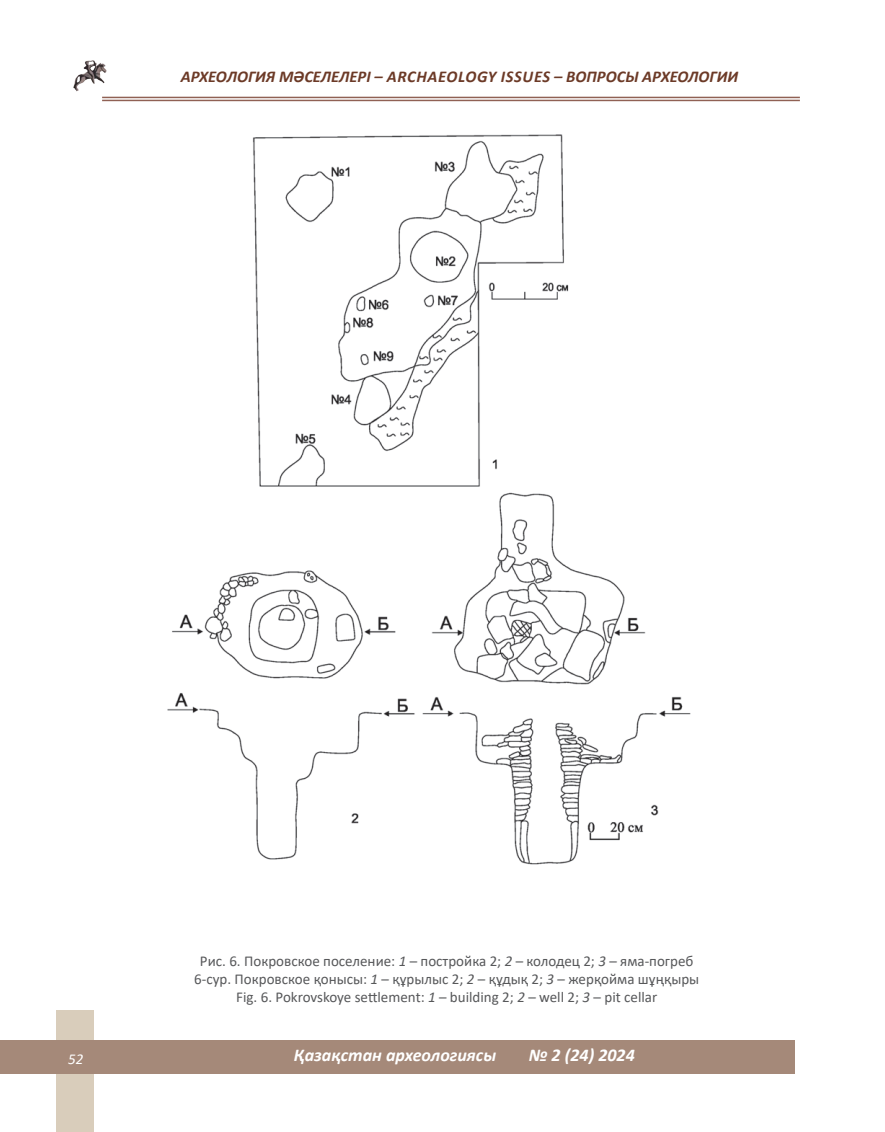
<style>
.page{position:relative;width:885px;height:1132px;background:#fff}
.page>*{position:absolute;margin:0;border:0;box-sizing:border-box;transform-origin:0 0}
.t1{font:italic 700 18px "Calibri";color:#fff}
.t2{font:italic 700 16.5px "Calibri";color:#6c3a27}
.t3{font:15px/18px "Calibri";color:#57585a;text-align:center}
.t4{font:italic 15px "Calibri";color:#fff}
.s1{font-style:italic}
</style>
<div class="page">
<img style="left:73px;top:60px;width:34px;height:32px">
<hr style="left:102px;top:97px;width:697px;height:1px;background:#906154">
<hr style="left:102px;top:100px;width:697px;height:1px;background:#906154">
<div style="left:56px;top:1010px;width:38px;height:121px;background:#d9cdbb"></div>
<div style="left:0;top:1040px;width:884px;height:33px;background:#a58979"></div>
<div style="left:795px;top:1022px;width:89px;height:68px;background:#fff"></div>
<img style="left:167px;top:134px;width:524px;height:731px">
<p class="t2" style="left:181px;top:65px;width:548px">АРХЕОЛОГИЯ МӘСЕЛЕЛЕРІ – ARCHAEOLOGY ISSUES – ВОПРОСЫ АРХЕОЛОГИИ</p>
<p class="t3" style="left:194px;top:951px;width:506px">Рис. 6. Покровское поселение: <span class="s1">1</span> – постройка 2; <span class="s1">2</span> – колодец 2; <span class="s1">3</span> – яма-погреб<br>6-сур. Покровское қонысы: <span class="s1">1</span> – құрылыс 2; <span class="s1">2</span> – құдық 2; <span class="s1">3</span> – жерқойма шұңқыры<br>Fig. 6. Pokrovskoye settlement: <span class="s1">1</span> – building 2; <span class="s1">2</span> – well 2; <span class="s1">3</span> – pit cellar</p>
<p class="t4" style="left:68px;top:1048px;width:17px">52</p>
<p class="t1" style="left:294px;top:1042px;width:204px">ҚАЗАҚСТАН АРХЕОЛОГИЯСЫ</p>
<p class="t1" style="left:528px;top:1042px;width:108px">№ 2 (24) 2024</p>
</div>
